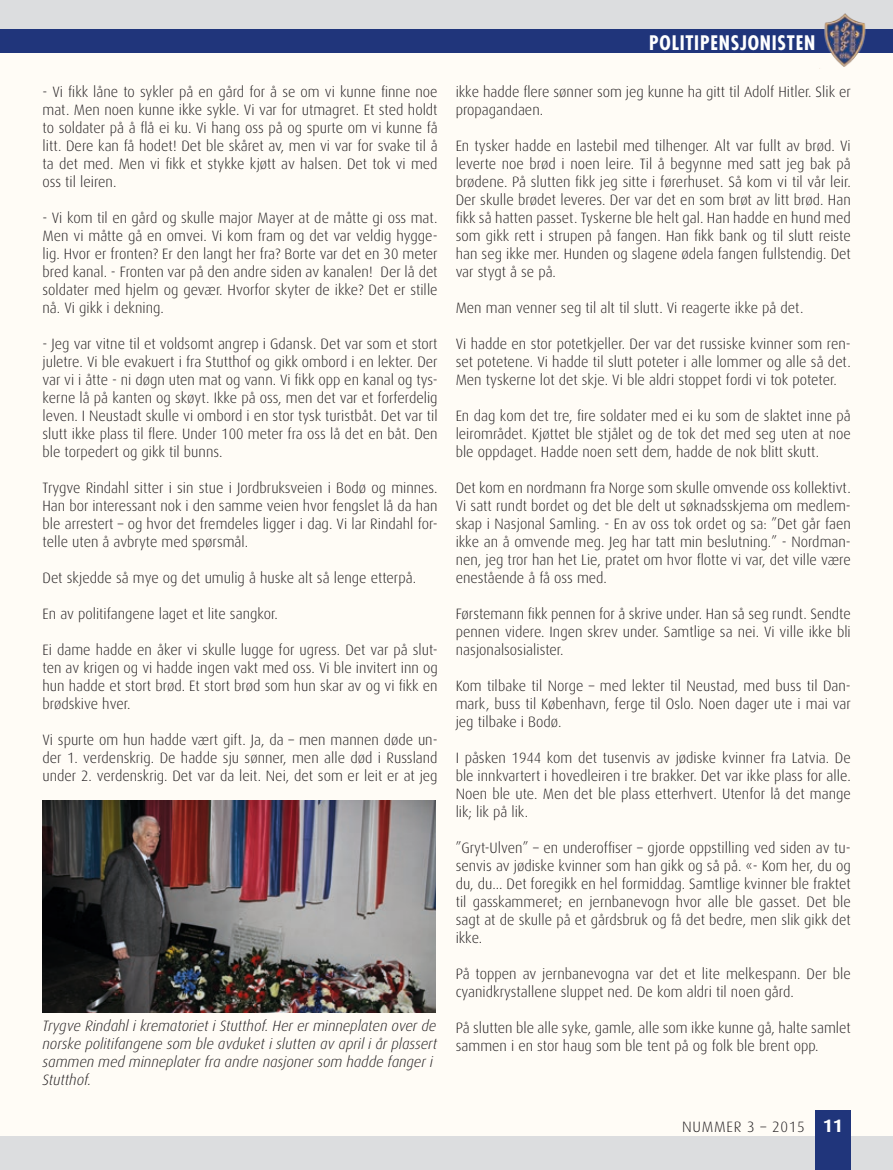
<style>
.page{position:relative;width:893px;height:1170px;background:#fff}
.page>*{position:absolute;margin:0;border:0;box-sizing:border-box;transform-origin:0 0}
.t1{font:700 condensed 19.5px "Futura";letter-spacing:.04em;color:#fff}
.t2{font:300 15px/18px "Dax";color:#231f21;text-align:justify}
.t3{font:italic 300 15px/18px "Dax";color:#231f21}
.t4{font:300 15px "Dax";letter-spacing:.05em;color:#231f21}
.s1{font-weight:700;font-size:18px;color:#fff}
</style>
<div class="page">
<div style="left:1px;top:0;width:892px;height:40px;background:#dcdddf"></div>
<hr style="left:0;top:0;width:1px;height:40px;background:#dcdddf">
<svg style="left:0;top:30px;width:1px;height:23px"></svg>
<div style="left:1px;top:30px;width:892px;height:23px;background:#20357b"></div>
<div style="left:0;top:53px;width:893px;height:1083px;background:#fffcf6"></div>
<div style="left:0;top:1136px;width:893px;height:33px;background:#dcdddf"></div>
<div style="left:815px;top:1110px;width:36px;height:59px;background:#20357b"></div>
<img style="left:43px;top:800px;width:393px;height:212px">
<img style="left:820px;top:13px;width:48px;height:54px">
<p class="t2" style="left:43px;top:83px;width:397px">- Vi fikk låne to sykler på en gård for å se om vi kunne finne noe mat. Men noen kunne ikke sykle. Vi var for utmagret. Et sted holdt to soldater på å flå ei ku. Vi hang oss på og spurte om vi kunne få litt. Dere kan få hodet! Det ble skåret av, men vi var for svake til å ta det med. Men vi fikk et stykke kjøtt av halsen. Det tok vi med oss til leiren.</p>
<p class="t2" style="left:43px;top:209px;width:397px">- Vi kom til en gård og skulle major Mayer at de måtte gi oss mat.<br>Men vi måtte gå en omvei. Vi kom fram og det var veldig hygge&shy;lig. Hvor er fronten? Er den langt her fra? Borte var det en 30 meter bred kanal. - Fronten var på den andre siden av kanalen! Der lå det soldater med hjelm og gevær. Hvorfor skyter de ikke? Det er stille nå. Vi gikk i dekning.</p>
<p class="t2" style="left:43px;top:335px;width:397px">- Jeg var vitne til et voldsomt angrep i Gdansk. Det var som et stort juletre. Vi ble evakuert i fra Stutthof og gikk ombord i en lekter. Der var vi i åtte - ni døgn uten mat og vann. Vi fikk opp en kanal og tys&shy;kerne lå på kanten og skøyt. Ikke på oss, men det var et forferdelig leven. I Neustadt skulle vi ombord i en stor tysk turistbåt. Det var til slutt ikke plass til flere. Under 100 meter fra oss lå det en båt. Den ble torpedert og gikk til bunns.</p>
<p class="t2" style="left:43px;top:479px;width:397px">Trygve Rindahl sitter i sin stue i Jordbruksveien i Bodø og minnes.<br>Han bor interessant nok i den samme veien hvor fengslet lå da han ble arrestert – og hvor det fremdeles ligger i dag. Vi lar Rindahl for&shy;telle uten å avbryte med spørsmål.</p>
<p class="t2" style="left:43px;top:569px;width:375px">Det skjedde så mye og det umulig å huske alt så lenge etterpå.</p>
<p class="t2" style="left:43px;top:605px;width:237px">En av politifangene laget et lite sangkor.</p>
<p class="t2" style="left:43px;top:641px;width:397px">Ei dame hadde en åker vi skulle lugge for ugress. Det var på slut&shy;ten av krigen og vi hadde ingen vakt med oss. Vi ble invitert inn og hun hadde et stort brød. Et stort brød som hun skar av og vi fikk en brødskive hver.</p>
<p class="t2" style="left:43px;top:731px;width:397px">Vi spurte om hun hadde vært gift. Ja, da – men mannen døde un&shy;der 1. verdenskrig. De hadde sju sønner, men alle død i Russland under 2. verdenskrig. Det var da leit. Nei, det som er leit er at jeg</p>
<p class="t3" style="left:43px;top:1016px;width:396px">Trygve Rindahl i krematoriet i Stutthof. Her er minneplaten over de norske politifangene som ble avduket i slutten av april i år plassert sammen med minneplater fra andre nasjoner som hadde fanger i Stutthof.</p>
<h1 class="t1" style="left:649px;top:30px;width:168px">POLITIPENSJONISTEN</h1>
<p class="t2" style="left:456px;top:83px;width:397px">ikke hadde flere sønner som jeg kunne ha gitt til Adolf Hitler. Slik er propagandaen.</p>
<p class="t2" style="left:456px;top:137px;width:397px">En tysker hadde en lastebil med tilhenger. Alt var fullt av brød. Vi leverte noe brød i noen leire. Til å begynne med satt jeg bak på brødene. På slutten fikk jeg sitte i førerhuset. Så kom vi til vår leir.<br>Der skulle brødet leveres. Der var det en som brøt av litt brød. Han fikk så hatten passet. Tyskerne ble helt gal. Han hadde en hund med som gikk rett i strupen på fangen. Han fikk bank og til slutt reiste han seg ikke mer. Hunden og slagene ødela fangen fullstendig. Det var stygt å se på.</p>
<p class="t2" style="left:456px;top:299px;width:349px">Men man venner seg til alt til slutt. Vi reagerte ikke på det.</p>
<p class="t2" style="left:456px;top:335px;width:397px">Vi hadde en stor potetkjeller. Der var det russiske kvinner som ren&shy;set potetene. Vi hadde til slutt poteter i alle lommer og alle så det.<br>Men tyskerne lot det skje. Vi ble aldri stoppet fordi vi tok poteter.</p>
<p class="t2" style="left:456px;top:407px;width:397px">En dag kom det tre, fire soldater med ei ku som de slaktet inne på leirområdet. Kjøttet ble stjålet og de tok det med seg uten at noe ble oppdaget. Hadde noen sett dem, hadde de nok blitt skutt.</p>
<p class="t2" style="left:456px;top:479px;width:397px">Det kom en nordmann fra Norge som skulle omvende oss kollektivt.<br>Vi satt rundt bordet og det ble delt ut søknadsskjema om medlem&shy;skap i Nasjonal Samling. - En av oss tok ordet og sa: ”Det går faen ikke an å omvende meg. Jeg har tatt min beslutning.” - Nordman&shy;nen, jeg tror han het Lie, pratet om hvor flotte vi var, det ville være enestående å få oss med.</p>
<p class="t2" style="left:456px;top:605px;width:397px">Førstemann fikk pennen for å skrive under. Han så seg rundt. Sendte pennen videre. Ingen skrev under. Samtlige sa nei. Vi ville ikke bli nasjonalsosialister.</p>
<p class="t2" style="left:456px;top:677px;width:397px">Kom tilbake til Norge – med lekter til Neustad, med buss til Dan&shy;mark, buss til København, ferge til Oslo. Noen dager ute i mai var jeg tilbake i Bodø.</p>
<p class="t2" style="left:456px;top:749px;width:397px">I påsken 1944 kom det tusenvis av jødiske kvinner fra Latvia. De ble innkvartert i hovedleiren i tre brakker. Det var ikke plass for alle.<br>Noen ble ute. Men det ble plass etterhvert. Utenfor lå det mange lik; lik på lik.</p>
<p class="t2" style="left:456px;top:839px;width:397px">”Gryt-Ulven” – en underoffiser – gjorde oppstilling ved siden av tu&shy;senvis av jødiske kvinner som han gikk og så på. «- Kom her, du og du, du... Det foregikk en hel formiddag. Samtlige kvinner ble fraktet til gasskammeret; en jernbanevogn hvor alle ble gasset. Det ble sagt at de skulle på et gårdsbruk og få det bedre, men slik gikk det ikke.</p>
<p class="t2" style="left:456px;top:965px;width:397px">På toppen av jernbanevogna var det et lite melkespann. Der ble cyanidkrystallene sluppet ned. De kom aldri til noen gård.</p>
<p class="t2" style="left:456px;top:1019px;width:397px">På slutten ble alle syke, gamle, alle som ikke kunne gå, halte samlet sammen i en stor haug som ble tent på og folk ble brent opp.</p>
<p class="t4" style="left:682px;top:1118px;width:162px">NUMMER 3 – 2015 <span class="s1">11</span></p>
</div>
